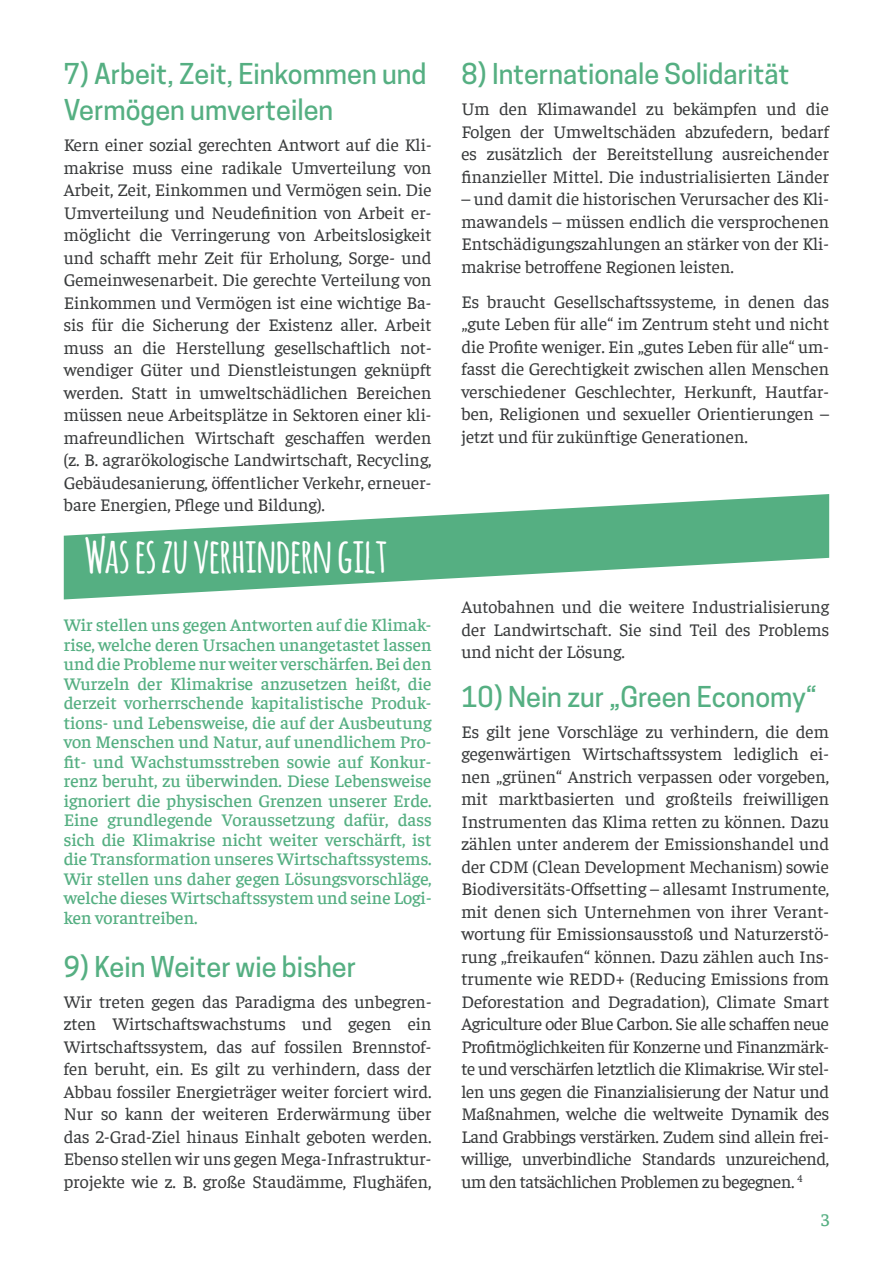
<style>
.page{position:relative;width:893px;height:1263px;background:#fff}
.page>*{position:absolute;margin:0;border:0;box-sizing:border-box;transform-origin:0 0}
.t1{font:700 48px "Amatic";color:#fff}
.t2{font:500 27px/36px "Cooper Hewitt";color:#55af82}
.t3{font:18px/22.5px "Faustina";color:#383a3b;text-align:justify}
.t4{font:500 18px/19.5px "Faustina";color:#55af82;text-align:justify}
</style>
<div class="page">
<svg style="left:64px;top:494px;width:765px;height:105px;fill:#55af82"></svg>
<h2 class="t2" style="left:64px;top:56px;width:364px">7) Arbeit, Zeit, Einkommen und<br>Vermögen umverteilen</h2>
<p class="t3" style="left:64px;top:132px;width:369px">Kern einer sozial gerechten Antwort auf die Kli&shy;makrise muss eine radikale Umverteilung von Arbeit, Zeit, Einkommen und Vermögen sein. Die Umverteilung und Neudefinition von Arbeit er&shy;möglicht die Verringerung von Arbeitslosigkeit und schafft mehr Zeit für Erholung, Sorge- und Gemeinwesenarbeit. Die gerechte Verteilung von Einkommen und Vermögen ist eine wichtige Ba&shy;sis für die Sicherung der Existenz aller. Arbeit muss an die Herstellung gesellschaftlich not&shy;wendiger Güter und Dienstleistungen geknüpft werden. Statt in umweltschädlichen Bereichen müssen neue Arbeitsplätze in Sektoren einer kli&shy;mafreundlichen Wirtschaft geschaffen werden (z. B. agrarökologische Landwirtschaft, Recycling, Gebäudesanierung, öffentlicher Verkehr, erneuer&shy;bare Energien, Pflege und Bildung).</p>
<h1 class="t1" style="left:85px;top:521px;width:304px">Was es zu verhindern gilt</h1>
<p class="t4" style="left:64px;top:614px;width:369px">Wir stellen uns gegen Antworten auf die Klimak&shy;rise, welche deren Ursachen unangetastet lassen und die Probleme nur weiter verschärfen. Bei den Wurzeln der Klimakrise anzusetzen heißt, die derzeit vorherrschende kapitalistische Produk&shy;tions- und Lebensweise, die auf der Ausbeutung von Menschen und Natur, auf unendlichem Pro&shy;fit- und Wachstumsstreben sowie auf Konkur&shy;renz beruht, zu überwinden. Diese Lebensweise ignoriert die physischen Grenzen unserer Erde.<br>Eine grundlegende Voraussetzung dafür, dass sich die Klimakrise nicht weiter verschärft, ist die Transformation unseres Wirtschaftssystems.<br>Wir stellen uns daher gegen Lösungsvorschläge, welche dieses Wirtschaftssystem und seine Logi&shy;ken vorantreiben.</p>
<h2 class="t2" style="left:64px;top:949px;width:294px">9) Kein Weiter wie bisher</h2>
<p class="t3" style="left:64px;top:989px;width:369px">Wir treten gegen das Paradigma des unbegren&shy;zten Wirtschaftswachstums und gegen ein Wirtschaftssystem, das auf fossilen Brennstof&shy;fen beruht, ein. Es gilt zu verhindern, dass der Abbau fossiler Energieträger weiter forciert wird.<br>Nur so kann der weiteren Erderwärmung über das 2-Grad-Ziel hinaus Einhalt geboten werden.<br>Ebenso stellen wir uns gegen Mega-Infrastruktur&shy;projekte wie z. B. große Staudämme, Flughäfen,</p>
<h2 class="t2" style="left:461px;top:56px;width:330px">8) Internationale Solidarität</h2>
<p class="t3" style="left:461px;top:96px;width:369px">Um den Klimawandel zu bekämpfen und die Folgen der Umweltschäden abzufedern, bedarf es zusätzlich der Bereitstellung ausreichender finanzieller Mittel. Die industrialisierten Länder</p>
<p class="t3" style="left:461px;top:186px;width:369px">– und damit die historischen Verursacher des Kli&shy;mawandels – müssen endlich die versprochenen Entschädigungszahlungen an stärker von der Kli&shy;makrise betroffene Regionen leisten.</p>
<p class="t3" style="left:461px;top:289px;width:369px">Es braucht Gesellschaftssysteme, in denen das „gute Leben für alle“ im Zentrum steht und nicht die Profite weniger. Ein „gutes Leben für alle“ um&shy;fasst die Gerechtigkeit zwischen allen Menschen verschiedener Geschlechter, Herkunft, Hautfar&shy;ben, Religionen und sexueller Orientierungen – jetzt und für zukünftige Generationen.</p>
<p class="t3" style="left:461px;top:594px;width:369px">Autobahnen und die weitere Industrialisierung der Landwirtschaft. Sie sind Teil des Problems und nicht der Lösung.</p>
<h2 class="t2" style="left:461px;top:679px;width:357px">10) Nein zur „Green Economy“</h2>
<p class="t3" style="left:461px;top:719px;width:369px">Es gilt jene Vorschläge zu verhindern, die dem gegenwärtigen Wirtschaftssystem lediglich ei&shy;nen „grünen“ Anstrich verpassen oder vorgeben, mit marktbasierten und großteils freiwilligen Instrumenten das Klima retten zu können. Dazu zählen unter anderem der Emissionshandel und der CDM (Clean Development Mechanism) sowie Biodiversitäts-Offsetting – allesamt Instrumente, mit denen sich Unternehmen von ihrer Verant&shy;wortung für Emissionsausstoß und Naturzerstö&shy;rung „freikaufen“ können. Dazu zählen auch Ins&shy;trumente wie REDD+ (Reducing Emissions from Deforestation and Degradation), Climate Smart Agriculture oder Blue Carbon. Sie alle schaffen neue Profitmöglichkeiten für Konzerne und Finanzmärk&shy;te und verschärfen letztlich die Klimakrise. Wir stel&shy;len uns gegen die Finanzialisierung der Natur und Maßnahmen, welche die weltweite Dynamik des Land Grabbings verstärken. Zudem sind allein frei&shy;willige, unverbindliche Standards unzureichend, um den tatsächlichen Problemen zu begegnen. <sup>4</sup></p>
<p class="t4" style="left:821px;top:1209px;width:10px">3</p>
</div>
